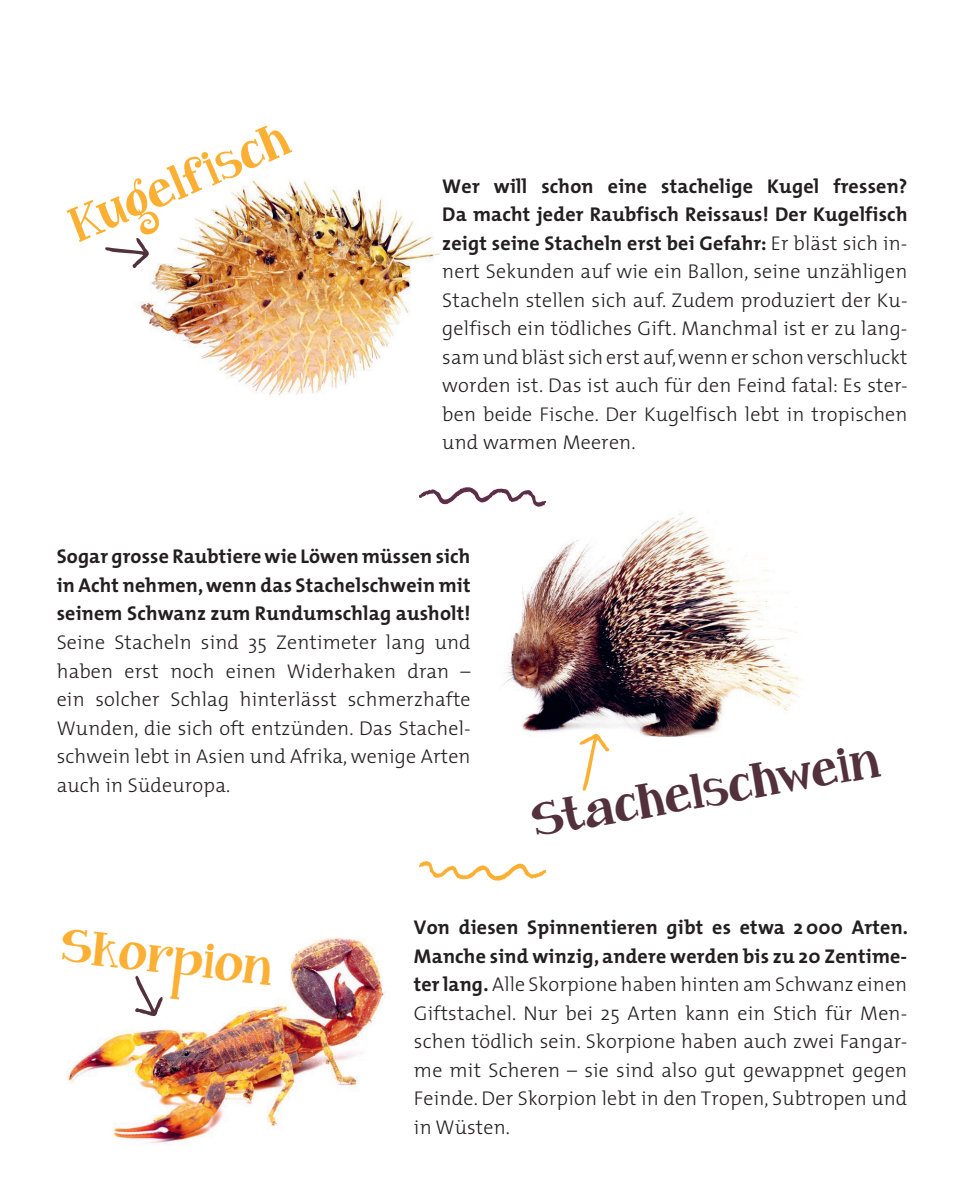
<style>
.page{position:relative;width:964px;height:1191px;background:#fff}
.page>*{position:absolute;margin:0;border:0;box-sizing:border-box;transform-origin:0 0}
.t1{font:42px "Janda Curlygirl Chunky";color:#fbb033}
.t2{font:42px "Janda Curlygirl Chunky";color:#53313c}
.t3{font:300 20px/28.4px "The Mix";letter-spacing:.01em;color:#231f20;text-align:justify}
.t4{font:700 20px/28.4px "The Mix";letter-spacing:.01em;color:#231f20;text-align:justify}
.s1{font-weight:700}
</style>
<div class="page">
<img style="left:67px;top:937px;width:319px;height:208px">
<img style="left:140px;top:178px;width:301px;height:217px">
<img style="left:504px;top:501px;width:298px;height:250px">
<svg style="left:579px;top:732px;width:30px;height:59px"></svg>
<svg style="left:134px;top:975px;width:29px;height:41px"></svg>
<svg style="left:105px;top:237px;width:45px;height:31px"></svg>
<svg style="left:419px;top:487px;width:127px;height:20px"></svg>
<svg style="left:419px;top:861px;width:127px;height:20px"></svg>
<h1 class="t1" style="left:64px;top:206px;width:233px;rotate:-23deg">Kugelfisch</h1>
<p class="t3" style="left:442px;top:171px;width:467px"><span class="s1">Wer will schon eine stachelige Kugel fressen?<br>Da macht jeder Raubfisch Reissaus! Der Kugelfisch zeigt seine Stacheln erst bei Gefahr:</span> Er bläst sich in&shy;nert Sekunden auf wie ein Ballon, seine unzähligen Stacheln stellen sich auf. Zudem produziert der Ku&shy;gelfisch ein tödliches Gift. Manchmal ist er zu lang&shy;sam und bläst sich erst auf, wenn er schon verschluckt worden ist. Das ist auch für den Feind fatal: Es ster&shy;ben beide Fische. Der Kugelfisch lebt in tropischen und warmen Meeren.</p>
<p class="t4" style="left:57px;top:542px;width:415px">Sogar grosse Raubtiere wie Löwen müssen sich in Acht nehmen, wenn das Stachelschwein mit seinem Schwanz zum Rundumschlag ausholt!</p>
<p class="t3" style="left:57px;top:627px;width:415px">Seine Stacheln sind 35 Zentimeter lang und haben erst noch einen Widerhaken dran – ein solcher Schlag hinterlässt schmerzhafte Wunden, die sich oft entzünden. Das Stachel&shy;schwein lebt in Asien und Afrika, wenige Arten auch in Südeuropa.</p>
<h1 class="t2" style="left:529px;top:798px;width:352px;rotate:-10deg">Stachelschwein</h1>
<h1 class="t1" style="left:65px;top:921px;width:213px;rotate:7deg">Skorpion</h1>
<p class="t3" style="left:414px;top:912px;width:496px"><span class="s1">Von diesen Spinnentieren gibt es etwa 2000 Arten.<br>Manche sind winzig, andere werden bis zu 20 Zentime&shy;ter lang.</span> Alle Skorpione haben hinten am Schwanz einen Giftstachel. Nur bei 25 Arten kann ein Stich für Men&shy;schen tödlich sein. Skorpione haben auch zwei Fangar&shy;me mit Scheren – sie sind also gut gewappnet gegen Feinde. Der Skorpion lebt in den Tropen, Subtropen und in Wüsten.</p>
</div>
